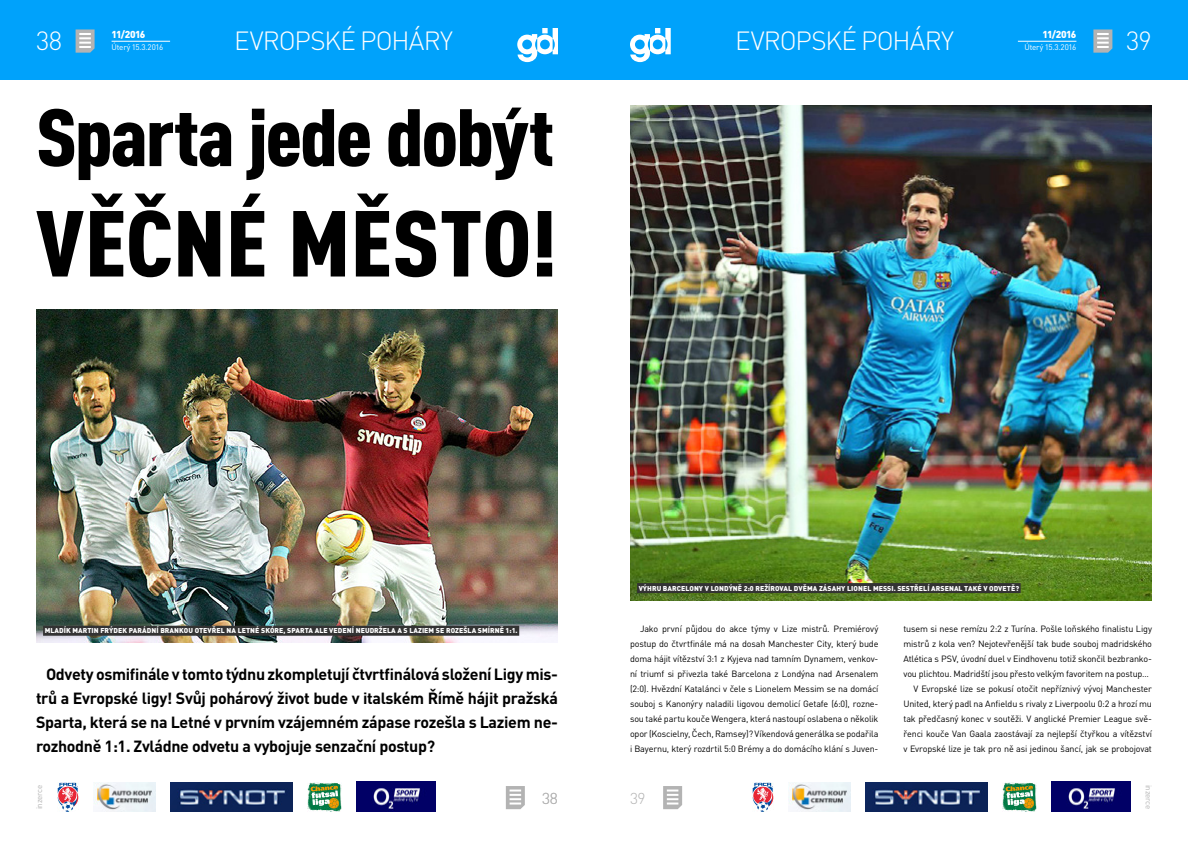
<style>
.page{position:relative;width:1188px;height:842px;background:#fff}
.page>*{position:absolute;margin:0;border:0;box-sizing:border-box;transform-origin:0 0}
.t1{font:900 condensed 92px "DIN Pro";color:#000;scale:1.1 1}
.t2{font:900 condensed 80px "DIN Pro";letter-spacing:-.025em;color:#000;scale:1.1 1}
.t3{font:300 26px "DIN Pro";letter-spacing:-.03em;color:#fff}
.t4{font:700 16px/24px "DIN Pro";letter-spacing:-.02em;color:#000;text-align:justify}
.t5{font:300 15.6px "DIN Pro";color:#b3b3b3}
.t6{font:900 10px "DIN Pro";letter-spacing:-.065em;color:#fff}
.t7{font:9px/15px "DIN Pro";letter-spacing:-.02em;color:#000;text-align:justify}
.t8{font:8px "DIN Pro";letter-spacing:-.03em;color:#fff}
.t9{font:8px "DIN Pro";letter-spacing:-.025em;color:#b3b3b3}
.t10{font:900 7px "DIN Pro";letter-spacing:.01em;color:#fff}
</style>
<div class="page">
<div style="left:594px;top:0;width:594px;height:80px;background:#00a2fb"></div>
<div style="left:0;top:0;width:594px;height:80px;background:#00a2fb"></div>
<svg style="left:630px;top:28px;width:41px;height:34px"></svg>
<svg style="left:1093px;top:29px;width:19px;height:24px"></svg>
<svg style="left:517px;top:28px;width:41px;height:34px"></svg>
<svg style="left:76px;top:29px;width:19px;height:24px"></svg>
<svg style="left:663px;top:786px;width:19px;height:23px"></svg>
<svg style="left:506px;top:786px;width:19px;height:23px"></svg>
<img style="left:57px;top:782px;width:21px;height:30px">
<img style="left:93px;top:782px;width:62px;height:30px">
<img style="left:753px;top:782px;width:21px;height:30px">
<img style="left:307px;top:782px;width:34px;height:30px">
<img style="left:1003px;top:782px;width:34px;height:30px">
<img style="left:170px;top:782px;width:122px;height:30px">
<img style="left:789px;top:782px;width:62px;height:30px">
<img style="left:866px;top:782px;width:122px;height:30px">
<hr style="left:1018px;top:41px;width:58px;height:1px;background:#fff">
<hr style="left:112px;top:41px;width:58px;height:1px;background:#fff">
<img style="left:356px;top:782px;width:79px;height:30px">
<img style="left:1052px;top:782px;width:79px;height:30px">
<img style="left:36px;top:309px;width:522px;height:334px">
<div style="left:43px;top:626px;width:476px;height:10px;background:#333"></div>
<img style="left:630px;top:105px;width:522px;height:495px">
<div style="left:637px;top:583px;width:384px;height:10px;background:#333"></div>
<p class="t6" style="left:112px;top:28px;width:35px">11/2016</p>
<h3 class="t3" style="left:234px;top:23px;width:220px">EVROPSKÉ POHÁRY</h3>
<h3 class="t3" style="left:735px;top:23px;width:220px">EVROPSKÉ POHÁRY</h3>
<p class="t6" style="left:1043px;top:28px;width:35px">11/2016</p>
<h3 class="t3" style="left:36px;top:23px;width:28px">38</h3>
<h3 class="t3" style="left:1126px;top:23px;width:27px">39</h3>
<p class="t8" style="left:112px;top:42px;width:53px">Úterý 15.3.2016</p>
<p class="t8" style="left:1025px;top:42px;width:53px">Úterý 15.3.2016</p>
<h2 class="t2" style="left:36px;top:88px;width:472px">Sparta jede dobýt</h2>
<h1 class="t1" style="left:36px;top:186px;width:476px">VĚČNÉ MĚSTO!</h1>
<p class="t10" style="left:45px;top:626px;width:475px">MLADÍK MARTIN FRÝDEK PARÁDNÍ BRANKOU OTEVŘEL NA LETNÉ SKÓRE, SPARTA ALE VEDENÍ NEUDRŽELA A S LAZIEM SE ROZEŠLA SMÍRNĚ 1:1.</p>
<p class="t4" style="left:36px;top:662px;width:524px;text-indent:10px">Odvety osmifinále v tomto týdnu zkompletují čtvrtfinálová složení Ligy mis&shy;trů a Evropské ligy! Svůj pohárový život bude v italském Římě hájit pražská Sparta, která se na Letné v prvním vzájemném zápase rozešla s Laziem ne&shy;rozhodně 1:1. Zvládne odvetu a vybojuje senzační postup?</p>
<p class="t10" style="left:639px;top:583px;width:382px">VÝHRU BARCELONY V LONDÝNĚ 2:0 REŽÍROVAL DVĚMA ZÁSAHY LIONEL MESSI. SESTŘELÍ ARSENAL TAKÉ V ODVETĚ?</p>
<p class="t7" style="left:630px;top:621px;width:250px;text-indent:10px">Jako první půjdou do akce týmy v Lize mistrů. Premiérový postup do čtvrtfinále má na dosah Manchester City, který bude doma hájit vítězství 3:1 z Kyjeva nad tamním Dynamem, venkov&shy;ní triumf si přivezla také Barcelona z Londýna nad Arsenalem (2:0). Hvězdní Katalánci v čele s Lionelem Messim se na domácí souboj s Kanonýry naladili ligovou demolicí Getafe (6:0), rozne&shy;sou také partu kouče Wengera, která nastoupí oslabena o několik opor (Koscielny, Čech, Ramsey)? Víkendová generálka se podařila i Bayernu, který rozdrtil 5:0 Brémy a do domácího klání s Juven-</p>
<p class="t7" style="left:904px;top:621px;width:250px">tusem si nese remízu 2:2 z Turína. Pošle loňského finalistu Ligy</p>
<p class="t7" style="left:904px;top:636px;width:250px">mistrů z kola ven? Nejotevřenější tak bude souboj madridského</p>
<p class="t7" style="left:904px;top:651px;width:250px">Atlética s PSV, úvodní duel v Eindhovenu totiž skončil bezbranko-</p>
<p class="t7" style="left:904px;top:666px;width:247px">vou plichtou. Madridští jsou přesto velkým favoritem na postup…</p>
<p class="t7" style="left:914px;top:681px;width:240px">V Evropské lize se pokusí otočit nepříznivý vývoj Manchester</p>
<p class="t7" style="left:904px;top:696px;width:250px">United, který padl na Anfieldu s rivaly z Liverpoolu 0:2 a hrozí mu</p>
<p class="t7" style="left:904px;top:711px;width:250px">tak předčasný konec v soutěži. V anglické Premier League svě-</p>
<p class="t7" style="left:904px;top:726px;width:250px">řenci kouče Van Gaala zaostávají za nejlepší čtyřkou a vítězství</p>
<p class="t7" style="left:904px;top:741px;width:250px">v Evropské lize je tak pro ně asi jedinou šancí, jak se probojovat</p>
<p class="t9" style="left:34px;top:809px;width:26px;rotate:-90deg">inzerce</p>
<p class="t9" style="left:1154px;top:785px;width:26px;rotate:90deg">inzerce</p>
<h3 class="t5" style="left:542px;top:787px;width:17px">38</h3>
<h3 class="t5" style="left:630px;top:787px;width:17px">39</h3>
</div>
